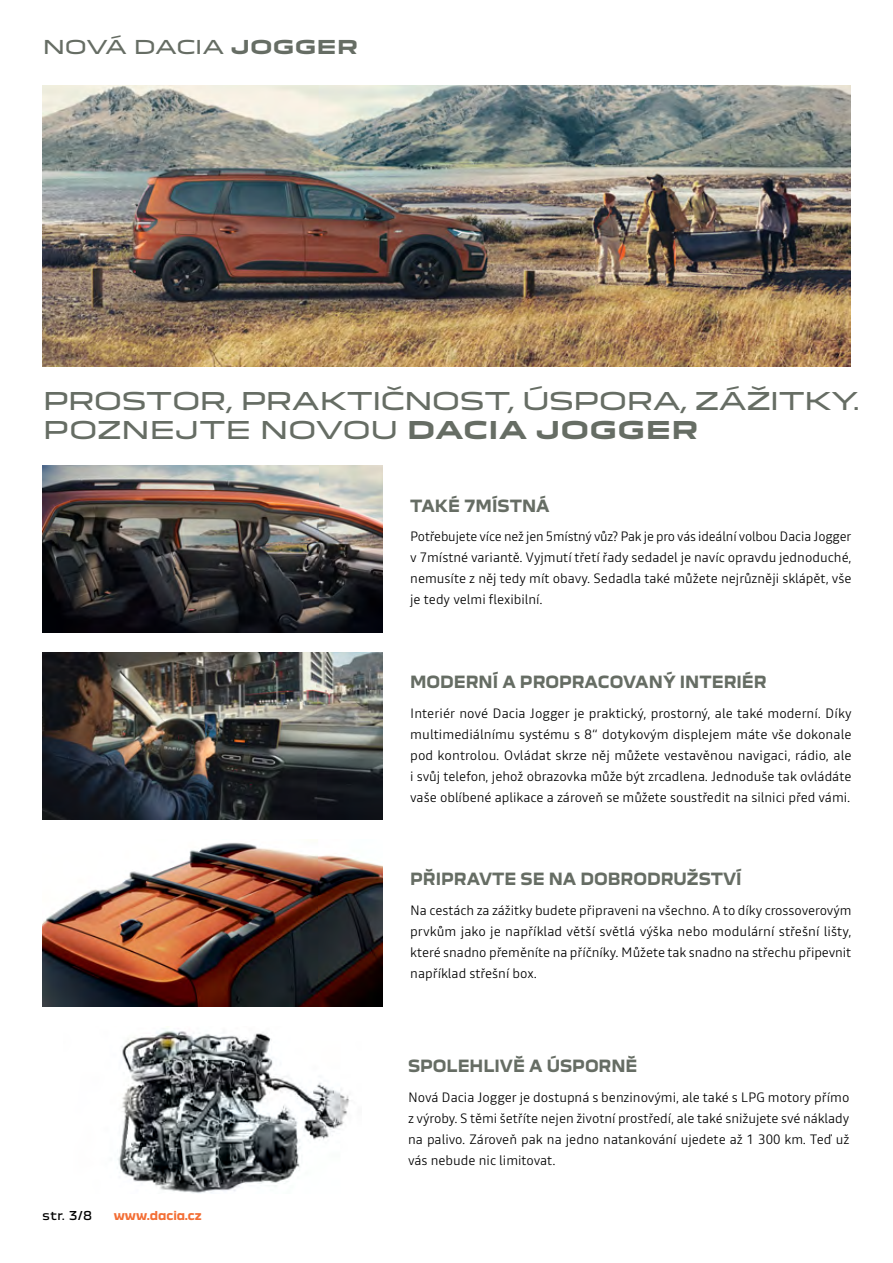
<style>
.page{position:relative;width:893px;height:1263px;background:#fff}
.page>*{position:absolute;margin:0;border:0;box-sizing:border-box;transform-origin:0 0}
.t1{font:24px "Dacia Block Extended";letter-spacing:-.04em;color:#666d64}
.t2{font:700 24px "Dacia Block Extended";color:#666d64}
.t3{font:18.75px "Dacia Block Extended";letter-spacing:-.05em;color:#666d64}
.t4{font:700 16.5px "Dacia Block";color:#666d64}
.t5{font:300 13.5px/21px "Read";color:#000;text-align:justify}
.t6{font:700 12px "Dacia Block";color:#f36e35}
.t7{font:12px "Dacia Block";color:#000}
.s1{font-weight:700}
.s2{font-weight:400}
</style>
<div class="page">
<img style="left:43px;top:85px;width:807px;height:281px">
<img style="left:43px;top:653px;width:340px;height:166px">
<img style="left:43px;top:842px;width:340px;height:164px">
<img style="left:117px;top:1026px;width:233px;height:167px">
<img style="left:43px;top:466px;width:340px;height:167px">
<h2 class="t3" style="left:43px;top:32px;width:317px">N OVÁ DACIA <span class="s1">JOGGER</span></h2>
<h1 class="t1" style="left:43px;top:382px;width:388px">PROSTO R, PRAKTI ČNO</h1>
<h1 class="t1" style="left:459px;top:382px;width:402px">ST, ÚSPO RA, ZÁŽI TKY.</h1>
<h1 class="t1" style="left:43px;top:411px;width:245px">POZNEJTE NOVO</h1>
<h1 class="t2" style="left:370px;top:417px;width:89px"><span class="s2">U</span> DACIA</h1>
<h1 class="t2" style="left:536px;top:417px;width:164px">JOGGER</h1>
<p class="t4" style="left:410px;top:496px;width:141px">TAKÉ 7MÍSTNÁ</p>
<p class="t5" style="left:410px;top:526px;width:443px">Potřebujete více než jen 5místný vůz? Pak je pro vás ideální volbou Dacia Jogger v 7místné variantě. Vyjmutí třetí řady sedadel je navíc opravdu jednoduché, nemusíte z něj tedy mít obavy. Sedadla také můžete nejrůzněji sklápět, vše je tedy velmi flexibilní.</p>
<p class="t4" style="left:410px;top:673px;width:358px">MODERNÍ A PROPRACOVANÝ INTERIÉR</p>
<p class="t5" style="left:410px;top:702px;width:443px">Interiér nové Dacia Jogger je praktický, prostorný, ale také moderní. Díky multimediálnímu systému s 8“ dotykovým displejem máte vše dokonale pod kontrolou. Ovládat skrze něj můžete vestavěnou navigaci, rádio, ale i svůj telefon, jehož obrazovka může být zrcadlena. Jednoduše tak ovládáte vaše oblíbené aplikace a zároveň se můžete soustředit na silnici před vámi.</p>
<p class="t4" style="left:410px;top:870px;width:333px">PŘIPRAVTE SE NA DOBRODRUŽSTVÍ</p>
<p class="t5" style="left:410px;top:899px;width:443px">Na cestách za zážitky budete připraveni na všechno. A to díky crossoverovým prvkům jako je například větší světlá výška nebo modulární střešní lišty, které snadno přeměníte na příčníky. Můžete tak snadno na střechu připevnit například střešní box.</p>
<p class="t7" style="left:43px;top:1206px;width:51px">str. 3/8</p>
<p class="t6" style="left:114px;top:1209px;width:89px">www.dacia.cz</p>
<p class="t4" style="left:408px;top:1057px;width:231px">SPOLEHLIVĚ A ÚSPORNĚ</p>
<p class="t5" style="left:408px;top:1086px;width:443px">Nová Dacia Jogger je dostupná s benzinovými, ale také s LPG motory přímo z výroby. S těmi šetříte nejen životní prostředí, ale také snižujete své náklady na palivo. Zároveň pak na jedno natankování ujedete až 1 300 km. Teď už vás nebude nic limitovat.</p>
</div>
